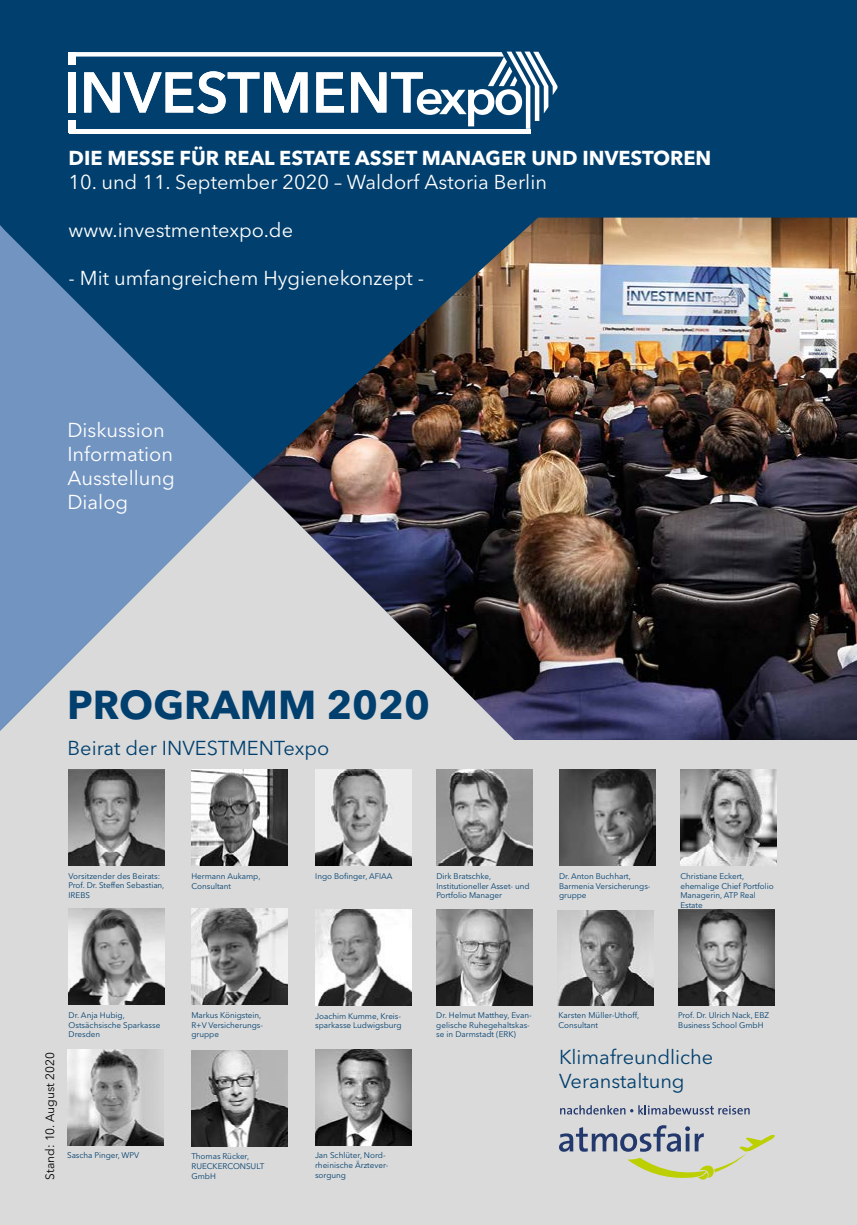
<style>
.page{position:relative;width:857px;height:1225px;background:#fff}
.page>*{position:absolute;margin:0;border:0;box-sizing:border-box;transform-origin:0 0}
.t1{font:700 40px "Avenir Next LT Pro";color:#003f6e}
.t2{font:20px/24px "Avenir Next LT Pro";color:#fff}
.t3{font:20px/24px "Avenir Next LT Pro";color:#003f6e}
.t4{font:700 20px "Avenir Next LT Pro";color:#fff}
.t5{font:12px "Avenir Next LT Pro";color:#000}
.t6{font:8.2px/9.8px "Avenir Next LT Pro";letter-spacing:-.005em;color:#003f6e}
</style>
<div class="page">
<div style="left:0;top:0;width:856px;height:1225px;background:#003f6e"></div>
<img style="left:252px;top:218px;width:604px;height:522px">
<svg style="left:0;top:478px;width:537px;height:262px;background:#848389"></svg>
<svg style="left:0;top:225px;width:252px;height:505px;fill:#7294c1"></svg>
<div style="left:0;top:740px;width:856px;height:485px;background:#dadada"></div>
<div style="left:68px;top:72px;width:7px;height:40px;background:#fff"></div>
<hr style="left:69px;top:129px;width:461px;height:4px;background:#fff">
<div style="left:68px;top:120px;width:7px;height:13px;background:#fff"></div>
<svg style="left:69px;top:52px;width:488px;height:77px"></svg>
<div style="left:68px;top:52px;width:7px;height:13px;background:#fff"></div>
<img style="left:68px;top:769px;width:96px;height:96px">
<img style="left:68px;top:908px;width:96px;height:96px">
<img style="left:678px;top:910px;width:96px;height:96px">
<img style="left:436px;top:910px;width:96px;height:96px">
<img style="left:557px;top:910px;width:96px;height:96px">
<img style="left:191px;top:770px;width:96px;height:95px">
<img style="left:315px;top:770px;width:96px;height:96px">
<img style="left:67px;top:1049px;width:96px;height:96px">
<img style="left:436px;top:770px;width:96px;height:96px">
<img style="left:315px;top:1049px;width:96px;height:96px">
<img style="left:680px;top:770px;width:96px;height:95px">
<img style="left:559px;top:770px;width:95px;height:96px">
<img style="left:191px;top:908px;width:96px;height:96px">
<img style="left:191px;top:1050px;width:96px;height:96px">
<img style="left:315px;top:910px;width:96px;height:95px">
<svg style="left:560px;top:1105px;width:189px;height:9px"></svg>
<svg style="left:559px;top:1125px;width:215px;height:54px"></svg>
<h2 class="t4" style="left:68px;top:146px;width:644px">DIE MESSE FÜR REAL ESTATE ASSET MANAGER UND INVESTOREN</h2>
<h2 class="t2" style="left:68px;top:170px;width:479px">10. und 11. September 2020 – Waldorf Astoria Berlin</h2>
<h2 class="t2" style="left:68px;top:218px;width:226px">www.investmentexpo.de</h2>
<h2 class="t2" style="left:68px;top:266px;width:357px">- Mit umfangreichem Hygienekonzept -</h2>
<h2 class="t2" style="left:67px;top:417px;width:109px">Diskussion<br>Information<br>Ausstellung<br>Dialog</h2>
<h1 class="t1" style="left:67px;top:680px;width:364px">PROGRAMM 2020</h1>
<h2 class="t3" style="left:67px;top:736px;width:263px">Beirat der INVESTMENTexpo</h2>
<p class="t6" style="left:68px;top:870px;width:97px">Vorsitzender des Beirats:<br>Prof. Dr. Steffen Sebastian,<br>IREBS</p>
<p class="t6" style="left:191px;top:871px;width:70px">Hermann Aukamp,<br>Consultant</p>
<p class="t6" style="left:315px;top:871px;width:79px">Ingo Bofinger, AFIAA</p>
<p class="t6" style="left:436px;top:871px;width:95px">Dirk Bratschke,<br>Institutioneller Asset- und<br>Portfolio Manager</p>
<p class="t6" style="left:558px;top:871px;width:93px">Dr. Anton Buchhart,<br>Barmenia Versicherungs&shy;gruppe</p>
<p class="t6" style="left:680px;top:871px;width:95px">Christiane Eckert, ehemalige Chief Portfolio<br>Managerin, ATP Real<br>Estate</p>
<h3 class="t5" style="left:43px;top:1179px;width:129px;rotate:-90deg">Stand: 10. August 2020</h3>
<p class="t6" style="left:436px;top:1010px;width:97px">Dr. Helmut Matthey, Evan&shy;gelische Ruhegehaltskas&shy;se in Darmstadt (ERK)</p>
<p class="t6" style="left:558px;top:1010px;width:82px">Karsten Müller-Uthoff,<br>Consultant</p>
<p class="t6" style="left:68px;top:1010px;width:93px">Dr. Anja Hubig,<br>Ostsächsische Sparkasse<br>Dresden</p>
<p class="t6" style="left:677px;top:1010px;width:92px">Prof. Dr. Ulrich Nack, EBZ<br>Business School GmbH</p>
<p class="t6" style="left:191px;top:1010px;width:73px">Markus Königstein,<br>R+V Versicherungs&shy;gruppe</p>
<p class="t6" style="left:315px;top:1011px;width:88px">Joachim Kumme, Kreis&shy;sparkasse Ludwigsburg</p>
<p class="t6" style="left:67px;top:1150px;width:74px">Sascha Pinger, WPV</p>
<p class="t6" style="left:191px;top:1151px;width:74px">Thomas Rücker,<br>RUECKERCONSULT<br>GmbH</p>
<p class="t6" style="left:315px;top:1150px;width:75px">Jan Schlüter, Nord&shy;rheinische Ärztever&shy;sorgung</p>
<h2 class="t3" style="left:558px;top:1045px;width:156px">Klimafreundliche<br>Veranstaltung</h2>
</div>
